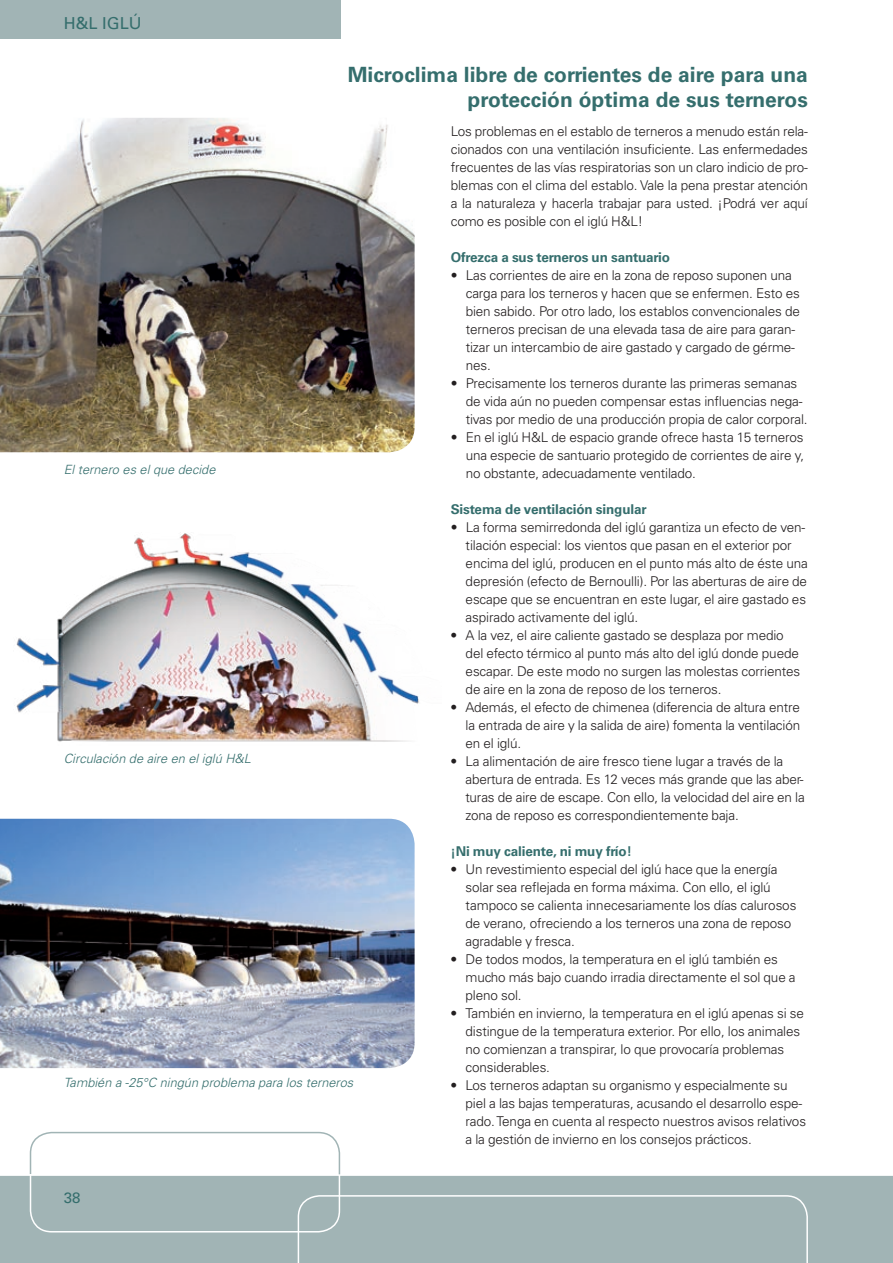
<style>
.page{position:relative;width:893px;height:1263px;background:#fff}
.page>*{position:absolute;margin:0;border:0;box-sizing:border-box;transform-origin:0 0}
.t1{font:700 21px/25.2px "Univers LT Std";color:#356e6d;text-align:right}
.t2{font:16.5px "Univers LT Std";color:#356e6d}
.t3{font:15px "Univers LT Std";color:#356e6d}
.t4{font:300 13.5px/18px "Univers LT Std";letter-spacing:-.01em;color:#231f20}
.t5{font:700 13.5px "Univers LT Std";letter-spacing:-.01em;color:#356e6d}
.t6{font:italic 300 12.75px "Univers LT Std";color:#356e6d}
</style>
<div class="page">
<div style="left:0;top:0;width:340px;height:38px;background:#a1b4b5"></div>
<img style="left:0;top:819px;width:415px;height:249px">
<img style="left:16px;top:533px;width:403px;height:209px">
<img style="left:0;top:118px;width:415px;height:334px">
<div style="left:0;top:1175px;width:893px;height:88px;background:#a1b4b5"></div>
<div style="left:30px;top:1132px;width:310px;height:100px;border:2px solid #fff;border-radius:21px"></div>
<svg style="left:29px;top:1131px;width:312px;height:45px"></svg>
<div style="left:298px;top:1195px;width:510px;height:68px;background:#a1b4b5"></div>
<p class="t2" style="left:64px;top:13px;width:79px">H&amp;L IGLÚ</p>
<p class="t1" style="left:348px;top:62px;width:462px">Microclima libre de corrientes de aire para una protección óptima de sus terneros</p>
<p class="t6" style="left:64px;top:461px;width:153px">El ternero es el que decide</p>
<p class="t6" style="left:64px;top:751px;width:189px">Circulación de aire en el iglú H&amp;L</p>
<p class="t6" style="left:64px;top:1075px;width:291px">También a -25°C ningún problema para los terneros</p>
<p class="t3" style="left:64px;top:1189px;width:18px">38</p>
<p class="t4" style="left:451px;top:122px;width:359px;text-align:justify">Los problemas en el establo de terneros a menudo están rela&shy;cionados con una ventilación insuficiente. Las enfermedades frecuentes de las vías respiratorias son un claro indicio de pro&shy;blemas con el clima del establo. Vale la pena prestar atención a la naturaleza y hacerla trabajar para usted. ¡Podrá ver aquí como es posible con el iglú H&amp;L!</p>
<p class="t5" style="left:451px;top:249px;width:221px">Ofrezca a sus terneros un santuario</p>
<p class="t4" style="left:466px;top:266px;width:336px;text-indent:-15px">• Las corrientes de aire en la zona de reposo suponen una carga para los terneros y hacen que se enfermen. Esto es bien sabido. Por otro lado, los establos convencionales de terneros precisan de una elevada tasa de aire para garan&shy;tizar un intercambio de aire gastado y cargado de gérme&shy;nes.</p>
<p class="t4" style="left:466px;top:374px;width:343px;text-indent:-15px">• Precisamente los terneros durante las primeras semanas de vida aún no pueden compensar estas influencias nega&shy;tivas por medio de una producción propia de calor corporal.</p>
<p class="t4" style="left:466px;top:428px;width:340px;text-align:justify;text-indent:-15px">• En el iglú H&amp;L de espacio grande ofrece hasta 15 terneros una especie de santuario protegido de corrientes de aire y, no obstante, adecuadamente ventilado.</p>
<p class="t5" style="left:451px;top:501px;width:198px">Sistema de ventilación singular</p>
<p class="t4" style="left:466px;top:518px;width:344px;text-indent:-15px">• La forma semirredonda del iglú garantiza un efecto de ven&shy;tilación especial: los vientos que pasan en el exterior por encima del iglú, producen en el punto más alto de éste una depresión (efecto de Bernoulli). Por las aberturas de aire de escape que se encuentran en este lugar, el aire gastado es aspirado activamente del iglú.</p>
<p class="t4" style="left:466px;top:626px;width:336px;text-indent:-15px">• A la vez, el aire caliente gastado se desplaza por medio del efecto térmico al punto más alto del iglú donde puede escapar. De este modo no surgen las molestas corrientes de aire en la zona de reposo de los terneros.</p>
<p class="t4" style="left:466px;top:698px;width:336px;text-align:justify;text-indent:-15px">• Además, el efecto de chimenea (diferencia de altura entre la entrada de aire y la salida de aire) fomenta la ventilación en el iglú.</p>
<p class="t4" style="left:466px;top:752px;width:341px;text-indent:-15px">• La alimentación de aire fresco tiene lugar a través de la abertura de entrada. Es 12 veces más grande que las aber&shy;turas de aire de escape. Con ello, la velocidad del aire en la zona de reposo es correspondientemente baja.</p>
<p class="t5" style="left:451px;top:843px;width:183px">¡Ni muy caliente, ni muy frío!</p>
<p class="t4" style="left:466px;top:860px;width:332px;text-indent:-15px">• Un revestimiento especial del iglú hace que la energía solar sea reflejada en forma máxima. Con ello, el iglú tampoco se calienta innecesariamente los días calurosos de verano, ofreciendo a los terneros una zona de reposo agradable y fresca.</p>
<p class="t4" style="left:466px;top:950px;width:332px;text-indent:-15px">• De todos modos, la temperatura en el iglú también es mucho más bajo cuando irradia directamente el sol que a pleno sol.</p>
<p class="t4" style="left:465px;top:1004px;width:340px;text-indent:-15px">• También en invierno, la temperatura en el iglú apenas si se distingue de la temperatura exterior. Por ello, los animales no comienzan a transpirar, lo que provocaría problemas considerables.</p>
<p class="t4" style="left:465px;top:1076px;width:342px;text-indent:-15px">• Los terneros adaptan su organismo y especialmente su piel a las bajas temperaturas, acusando el desarrollo espe&shy;rado. Tenga en cuenta al respecto nuestros avisos relativos a la gestión de invierno en los consejos prácticos.</p>
</div>
